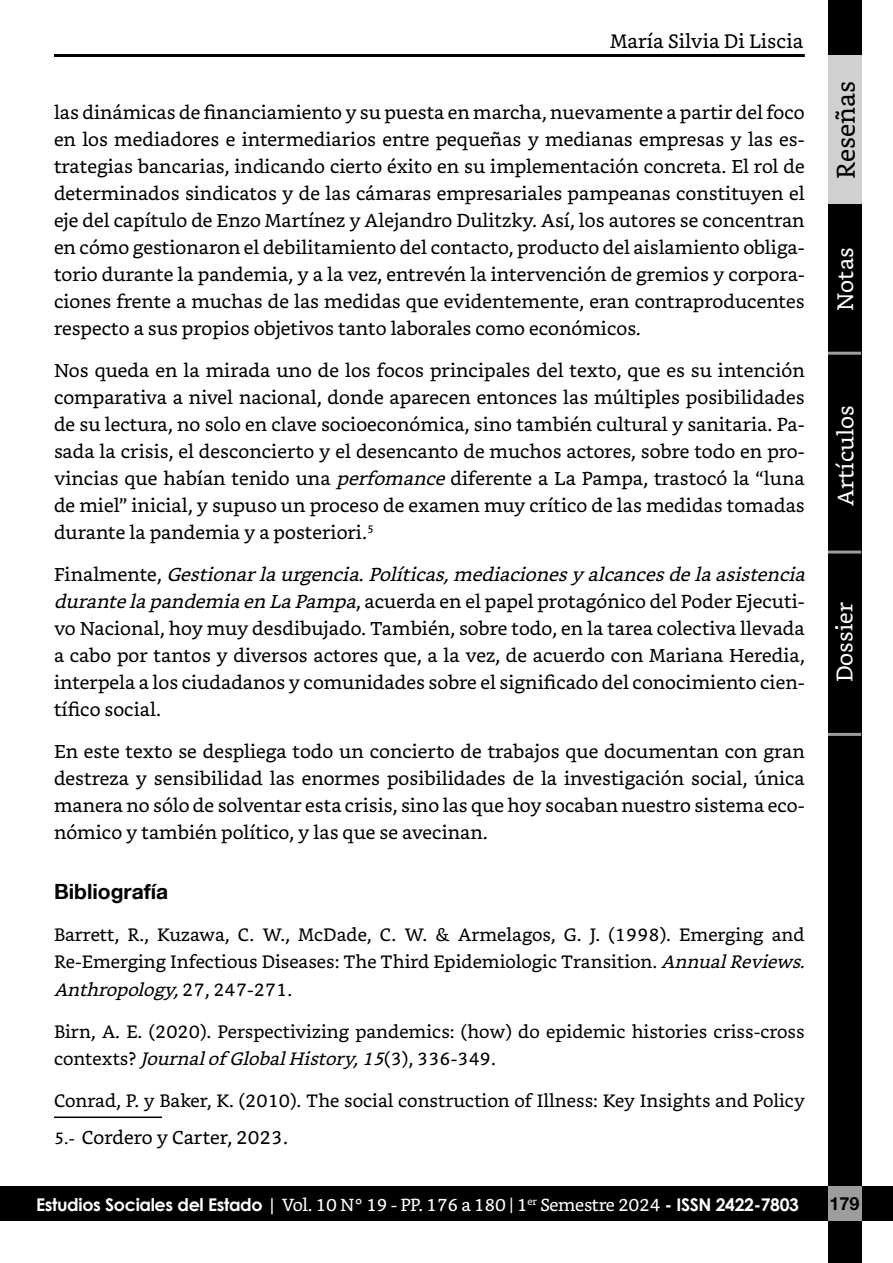
<style>
.page{position:relative;width:893px;height:1263px;background:#fff}
.page>*{position:absolute;margin:0;border:0;box-sizing:border-box;transform-origin:0 0}
.t1{font:25.5px "Bookerly";color:#000}
.t2{font:22.5px "Bookerly";color:#fff}
.Subtitulos{font:700 21px "Helvetica Neue";color:#000}
.t3{font:19.5px "Bookerly";color:#000}
.Cuerpo{font:18.75px/27px "Bookerly";color:#000;text-align:justify}
.Notas_al_pie{font:18.75px "Bookerly";color:#000}
.Cuerpo-2{font:18px/27px "Bookerly";color:#000}
.t4{font:700 18px "Helvetica Neue";color:#000}
.t5{font:700 17.55px "Century Gothic";letter-spacing:-.02em;color:#fff}
.s1{font-style:italic}
.s2{font-size:16.5px}
.s3{font-family:"Bookerly";font-weight:400}
</style>
<div class="page">
<div style="left:0;top:1187px;width:893px;height:34px;background:#000"></div>
<div style="left:828px;top:0;width:33px;height:1263px;background:#000"></div>
<div style="left:828px;top:56px;width:33px;height:148px;background:#d0d0d0"></div>
<hr style="left:828px;top:352px;width:33px;height:3px;background:#9d9d9c">
<hr style="left:828px;top:551px;width:33px;height:3px;background:#9d9d9c">
<hr style="left:828px;top:733px;width:33px;height:3px;background:#9d9d9c">
<div style="left:828px;top:1187px;width:33px;height:34px;background:#9d9d9c"></div>
<hr style="left:54px;top:54px;width:751px;height:3px;background:#000">
<hr style="left:54px;top:1116px;width:108px;height:2px;background:#000">
<p class="t3" style="left:610px;top:29px;width:195px">María Silvia Di Liscia</p>
<p class="Cuerpo" style="left:54px;top:99px;width:752px">las dinámicas de financiamiento y su puesta en marcha, nuevamente a partir del foco en los mediadores e intermediarios entre pequeñas y medianas empresas y las es&shy;trategias bancarias, indicando cierto éxito en su implementación concreta. El rol de determinados sindicatos y de las cámaras empresariales pampeanas constituyen el eje del capítulo de Enzo Martínez y Alejandro Dulitzky. Así, los autores se concentran en cómo gestionaron el debilitamiento del contacto, producto del aislamiento obliga&shy;torio durante la pandemia, y a la vez, entrevén la intervención de gremios y corpora&shy;ciones frente a muchas de las medidas que evidentemente, eran contraproducentes respecto a sus propios objetivos tanto laborales como económicos.</p>
<p class="Cuerpo" style="left:54px;top:357px;width:752px">Nos queda en la mirada uno de los focos principales del texto, que es su intención comparativa a nivel nacional, donde aparecen entonces las múltiples posibilidades de su lectura, no solo en clave socioeconómica, sino también cultural y sanitaria. Pa&shy;sada la crisis, el desconcierto y el desencanto de muchos actores, sobre todo en pro&shy;vincias que habían tenido una <span class="s1">perfomance</span>diferente a La Pampa, trastocó la “luna de miel” inicial, y supuso un proceso de examen muy crítico de las medidas tomadas durante la pandemia y a posteriori.<sup>5</sup></p>
<p class="Cuerpo" style="left:54px;top:561px;width:759px;text-align:left">F i n a l m e n t e , <span class="s1">Gestionarlaurgencia.Políticas,mediacionesyalcancesdelaasistencia durantelapandemiaenLaPampa</span>, acuerda en el papel protagónico del Poder Ejecuti&shy;vo Nacional, hoy muy desdibujado. También, sobre todo, en la tarea colectiva llevada a cabo por tantos y diversos actores que, a la vez, de acuerdo con Mariana Heredia, interpela a los ciudadanos y comunidades sobre el significado del conocimiento cien&shy;tífico social.</p>
<p class="Cuerpo" style="left:54px;top:738px;width:752px">En este texto se despliega todo un concierto de trabajos que documentan con gran destreza y sensibilidad las enormes posibilidades de la investigación social, única manera no sólo de solventar esta crisis, sino las que hoy socaban nuestro sistema eco&shy;nómico y también político, y las que se avecinan.</p>
<h3 class="Subtitulos" style="left:54px;top:879px;width:116px">Bibliografía</h3>
<p class="Cuerpo-2" style="left:54px;top:922px;width:759px">Barrett, R., Kuzawa, C. W., McDade, C. W. &amp; Armelagos, G. J. (1998). Emerging and<br>Re-Emerging Infectious Diseases: The Third Epidemiologic Transition. <span class="s1">AnnualReviews.<br>Anthropology,</span>2 7 , 2 4 7 - 2 7 1 .</p>
<p class="Cuerpo-2" style="left:54px;top:1018px;width:752px">Birn, A. E. (2020). Perspectivizing pandemics: (how) do epidemic histories criss-cross c o nt e x t s ? <span class="s1">Journalof GlobalHistory,15</span>( 3 ) , 3 3 6 - 3 4 9 .</p>
<p class="Cuerpo-2" style="left:54px;top:1087px;width:752px">Conrad, P. y Baker, K. (2010). The social construction of Illness: Key Insights and Policy</p>
<p class="Notas_al_pie" style="left:54px;top:1127px;width:236px"><span class="s2">5.-</span> Cordero y Carter, 2023.</p>
<p class="t5" style="left:36px;top:1191px;width:764px">Estudios Sociales del Estado | <span class="s3">Vol. 10 N° 19 - PP. 176 a 180 | 1</span><sup>er</sup> <span class="s3">Semestre 2024</span> - ISSN 2422-7803</p>
<h1 class="t1" style="left:831px;top:179px;width:100px;rotate:-90deg">Reseñas</h1>
<p class="t2" style="left:832px;top:311px;width:65px;rotate:-90deg">Notas</p>
<p class="t2" style="left:833px;top:506px;width:102px;rotate:-90deg">Artículos</p>
<p class="t2" style="left:832px;top:682px;width:82px;rotate:-90deg">Dossier</p>
<p class="t4" style="left:829px;top:1193px;width:32px">179</p>
</div>
